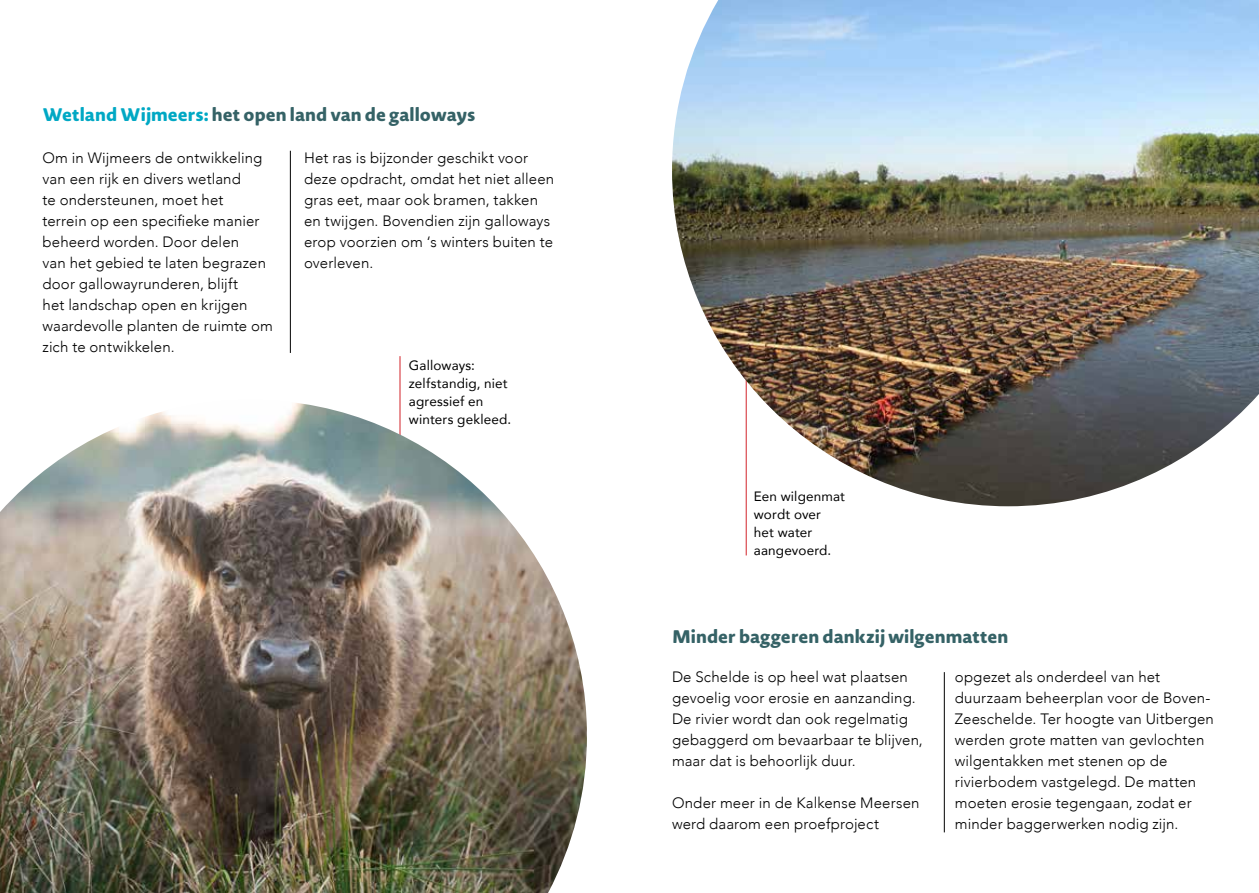
<style>
.page{position:relative;width:1259px;height:893px;background:#fff}
.page>*{position:absolute;margin:0;border:0;box-sizing:border-box;transform-origin:0 0}
.t1{font:800 18px "Novel Sans Rd Pro";color:#356266}
.t2{font:300 15px/21px "Avenir";letter-spacing:.01em;color:#000}
.t3{font:13.5px/18px "Avenir";letter-spacing:.01em;color:#000}
.s1{color:#00a8c4}
</style>
<div class="page">
<hr style="left:400px;top:356px;width:1px;height:199px;background:#d2232a">
<hr style="left:746px;top:356px;width:1px;height:199px;background:#d2232a">
<img style="left:672px;top:0;width:587px;height:506px">
<img style="left:0;top:400px;width:587px;height:493px">
<hr style="left:290px;top:151px;width:1px;height:202px;background:#000">
<hr style="left:944px;top:672px;width:1px;height:160px;background:#000">
<p class="t1" style="left:43px;top:101px;width:434px"><span class="s1">Wetland Wijmeers:</span> het open land van de galloways</p>
<p class="t2" style="left:43px;top:148px;width:232px">Om in Wijmeers de ontwikkeling van een rijk en divers wetland<br>te ondersteunen, moet het<br>terrein op een specifieke manier beheerd worden. Door delen<br>van het gebied te laten begrazen door gallowayrunderen, blijft<br>het landschap open en krijgen waardevolle planten de ruimte om zich te ontwikkelen.</p>
<p class="t2" style="left:304px;top:148px;width:252px">Het ras is bijzonder geschikt voor deze opdracht, omdat het niet alleen gras eet, maar ook bramen, takken en twijgen. Bovendien zijn galloways erop voorzien om ‘s winters buiten te overleven.</p>
<p class="t3" style="left:409px;top:356px;width:104px">Galloways: zelfstandig, niet agressief en winters gekleed.</p>
<p class="t3" style="left:754px;top:487px;width:93px">Een wilgenmat wordt over<br>het water aangevoerd.</p>
<p class="t1" style="left:672px;top:623px;width:338px">Minder baggeren dankzij wilgenmatten</p>
<p class="t2" style="left:955px;top:667px;width:261px">opgezet als onderdeel van het duurzaam beheerplan voor de Boven-Zeeschelde. Ter hoogte van Uitbergen werden grote matten van gevlochten wilgentakken met stenen op de rivierbodem vastgelegd. De matten moeten erosie tegengaan, zodat er minder baggerwerken nodig zijn.</p>
<p class="t2" style="left:672px;top:667px;width:252px">De Schelde is op heel wat plaatsen gevoelig voor erosie en aanzanding.<br>De rivier wordt dan ook regelmatig gebaggerd om bevaarbaar te blijven, maar dat is behoorlijk duur.</p>
<p class="t2" style="left:672px;top:793px;width:249px">Onder meer in de Kalkense Meersen werd daarom een proefproject</p>
</div>
